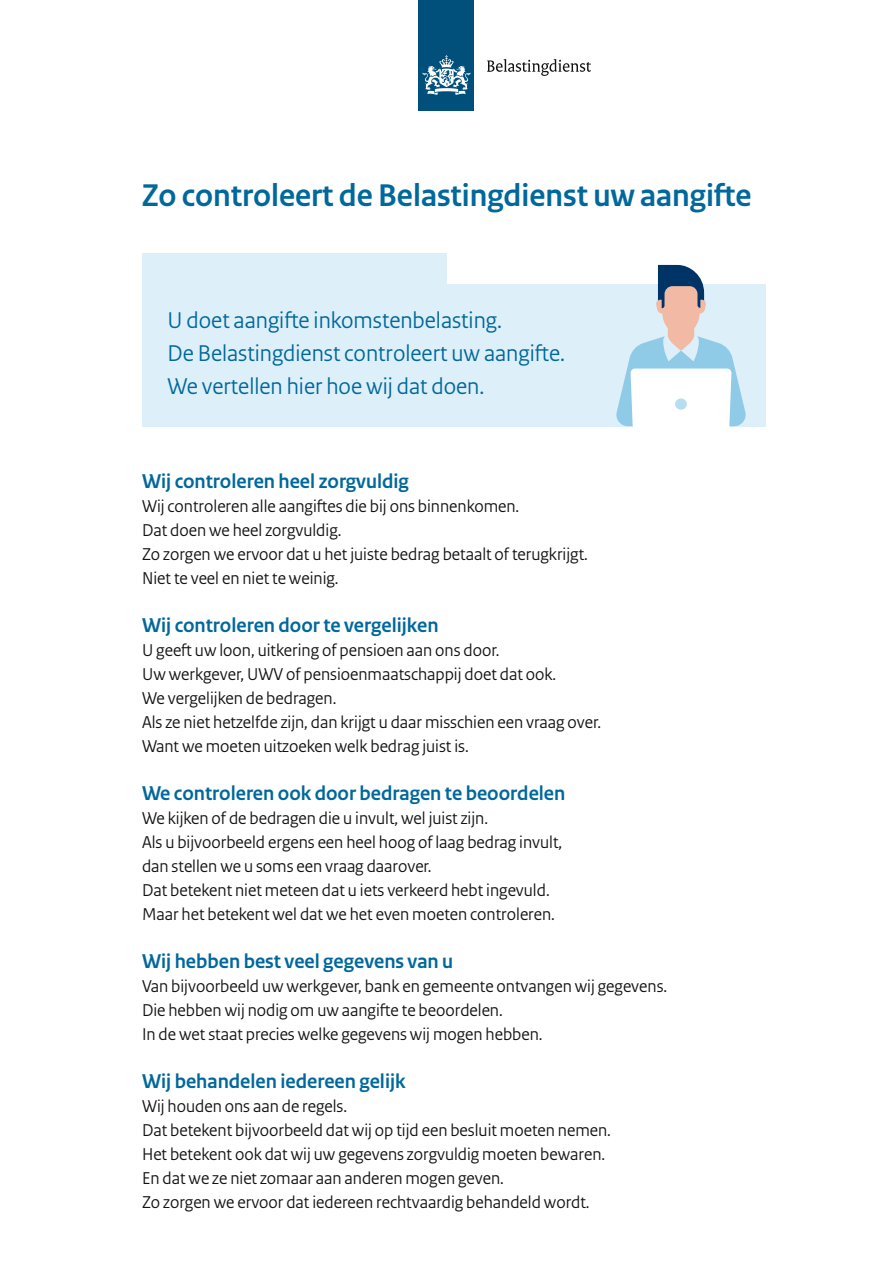
<style>
.page{position:relative;width:893px;height:1263px;background:#fff}
.page>*{position:absolute;margin:0;border:0;box-sizing:border-box;transform-origin:0 0}
.H1_Kop{font:700 33px "Rijksoverheid Sans Heading";color:#01689b}
.t1{font:24px "Rijksoverheid Sans Heading";color:#01689b}
.H2_Subkop{font:700 21px "Rijksoverheid Sans Heading";color:#01689b}
.P_Body{font:18px "Rijksoverheid Sans Heading";color:#121212}
</style>
<div class="page">
<div style="left:142px;top:284px;width:623px;height:143px;background:#ddeff8"></div>
<div style="left:142px;top:254px;width:304px;height:55px;background:#ddeff8"></div>
<div style="left:419px;top:0;width:55px;height:111px;background:#00507b"></div>
<svg style="left:423px;top:55px;width:47px;height:40px"></svg>
<svg style="left:487px;top:59px;width:104px;height:17px"></svg>
<svg style="left:616px;top:265px;width:130px;height:162px"></svg>
<div style="left:675px;top:398px;width:12px;height:12px;background:#b5def0;border-radius:50%"></div>
<h1 class="H1_Kop" style="left:142px;top:177px;width:611px">Zo controleert de Belastingdienst uw aangifte</h1>
<p class="t1" style="left:168px;top:306px;width:336px">U doet aangifte inkomstenbelasting.</p>
<p class="t1" style="left:168px;top:339px;width:399px">De Belastingdienst controleert uw aangifte.</p>
<p class="t1" style="left:168px;top:372px;width:318px">We vertellen hier hoe wij dat doen.</p>
<h2 class="H2_Subkop" style="left:142px;top:469px;width:268px">Wij controleren heel zorgvuldig</h2>
<p class="P_Body" style="left:142px;top:495px;width:379px">Wij controleren alle aangiftes die bij ons binnenkomen.</p>
<p class="P_Body" style="left:142px;top:519px;width:201px">Dat doen we heel zorgvuldig.</p>
<p class="P_Body" style="left:142px;top:543px;width:447px">Zo zorgen we ervoor dat u het juiste bedrag betaalt of terugkrijgt.</p>
<p class="P_Body" style="left:142px;top:567px;width:198px">Niet te veel en niet te weinig.</p>
<h2 class="H2_Subkop" style="left:142px;top:613px;width:298px">Wij controleren door te vergelijken</h2>
<p class="P_Body" style="left:142px;top:639px;width:359px">U geeft uw loon, uitkering of pensioen aan ons door.</p>
<p class="P_Body" style="left:142px;top:663px;width:416px">Uw werkgever, UWV of pensioenmaatschappij doet dat ook.</p>
<p class="P_Body" style="left:142px;top:687px;width:196px">We vergelijken de bedragen.</p>
<p class="P_Body" style="left:142px;top:711px;width:461px">Als ze niet hetzelfde zijn, dan krijgt u daar misschien een vraag over.</p>
<p class="P_Body" style="left:142px;top:735px;width:328px">Want we moeten uitzoeken welk bedrag juist is.</p>
<h2 class="H2_Subkop" style="left:142px;top:781px;width:425px">We controleren ook door bedragen te beoordelen</h2>
<p class="P_Body" style="left:142px;top:807px;width:347px">We kijken of de bedragen die u invult, wel juist zijn.</p>
<p class="P_Body" style="left:142px;top:831px;width:422px">Als u bijvoorbeeld ergens een heel hoog of laag bedrag invult,</p>
<p class="P_Body" style="left:142px;top:855px;width:291px">dan stellen we u soms een vraag daarover.</p>
<p class="P_Body" style="left:142px;top:879px;width:409px">Dat betekent niet meteen dat u iets verkeerd hebt ingevuld.</p>
<p class="P_Body" style="left:142px;top:903px;width:414px">Maar het betekent wel dat we het even moeten controleren.</p>
<h2 class="H2_Subkop" style="left:142px;top:949px;width:313px">Wij hebben best veel gegevens van u</h2>
<p class="P_Body" style="left:142px;top:975px;width:527px">Van bijvoorbeeld uw werkgever, bank en gemeente ontvangen wij gegevens.</p>
<p class="P_Body" style="left:142px;top:999px;width:362px">Die hebben wij nodig om uw aangifte te beoordelen.</p>
<p class="P_Body" style="left:142px;top:1023px;width:402px">In de wet staat precies welke gegevens wij mogen hebben.</p>
<h2 class="H2_Subkop" style="left:142px;top:1069px;width:265px">Wij behandelen iedereen gelijk</h2>
<p class="P_Body" style="left:142px;top:1095px;width:207px">Wij houden ons aan de regels.</p>
<p class="P_Body" style="left:142px;top:1119px;width:470px">Dat betekent bijvoorbeeld dat wij op tijd een besluit moeten nemen.</p>
<p class="P_Body" style="left:142px;top:1143px;width:465px">Het betekent ook dat wij uw gegevens zorgvuldig moeten bewaren.</p>
<p class="P_Body" style="left:142px;top:1167px;width:363px">En dat we ze niet zomaar aan anderen mogen geven.</p>
<p class="P_Body" style="left:142px;top:1191px;width:449px">Zo zorgen we ervoor dat iedereen rechtvaardig behandeld wordt.</p>
</div>
